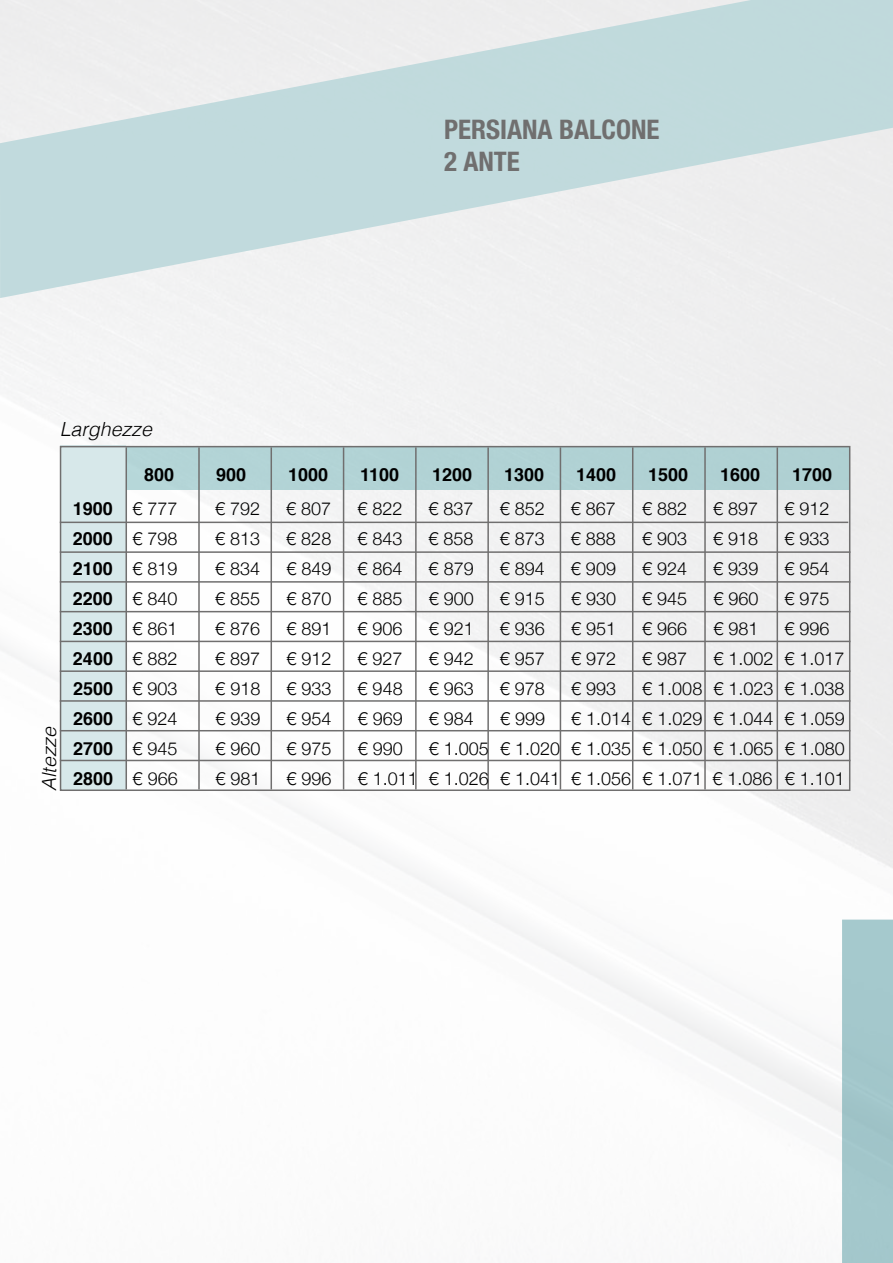
<style>
.page{position:relative;width:893px;height:1263px;background:#fff}
.page>*{position:absolute;margin:0;border:0;box-sizing:border-box;transform-origin:0 0}
.t1{font:700 condensed 27px/32.4px "Helvetica Neue";color:#706f6f}
.t2{font:italic 300 19.5px "Helvetica";color:#000}
.t3{font:300 18px "Helvetica Neue";color:#000}
.t4{font:700 18px "Helvetica";color:#000}
.s1{font-family:"Helvetica Neue";font-weight:300}
</style>
<div class="page">
<img style="left:0;top:298px;width:893px;height:838px">
<div style="left:126px;top:446px;width:724px;height:44px;background:#b1d2d4"></div>
<div style="left:60px;top:446px;width:66px;height:345px;background:#d7e8ea"></div>
<hr style="left:60px;top:522px;width:788px;height:1px;background:#706f6f">
<hr style="left:60px;top:551px;width:790px;height:2px;background:#706f6f">
<hr style="left:60px;top:581px;width:790px;height:2px;background:#706f6f">
<hr style="left:60px;top:611px;width:790px;height:1px;background:#706f6f">
<hr style="left:60px;top:641px;width:790px;height:1px;background:#706f6f">
<hr style="left:60px;top:670px;width:790px;height:2px;background:#706f6f">
<hr style="left:60px;top:700px;width:790px;height:2px;background:#706f6f">
<hr style="left:60px;top:730px;width:790px;height:1px;background:#706f6f">
<hr style="left:60px;top:760px;width:790px;height:1px;background:#706f6f">
<hr style="left:198px;top:447px;width:2px;height:342px;background:#706f6f">
<hr style="left:271px;top:447px;width:1px;height:342px;background:#706f6f">
<hr style="left:343px;top:447px;width:1px;height:342px;background:#706f6f">
<hr style="left:415px;top:447px;width:2px;height:342px;background:#706f6f">
<hr style="left:487px;top:447px;width:2px;height:342px;background:#706f6f">
<hr style="left:560px;top:447px;width:1px;height:342px;background:#706f6f">
<hr style="left:632px;top:447px;width:1px;height:342px;background:#706f6f">
<hr style="left:704px;top:447px;width:2px;height:342px;background:#706f6f">
<hr style="left:776px;top:447px;width:2px;height:342px;background:#706f6f">
<hr style="left:126px;top:447px;width:1px;height:342px;background:#706f6f">
<svg style="left:0;top:0;width:893px;height:298px;fill:#c1dadd"></svg>
<div style="left:60px;top:446px;width:790px;height:345px;border:2px solid #706f6f"></div>
<div style="left:842px;top:919px;width:51px;height:344px;background:#a4c8cc"></div>
<p class="t2" style="left:60px;top:417px;width:94px">Larghezze</p>
<h1 class="t1" style="left:444px;top:113px;width:217px">PERSIANA BALCONE<br>2 ANTE</h1>
<p class="t2" style="left:37px;top:791px;width:66px;rotate:-90deg">Altezze</p>
<p class="t4" style="left:144px;top:460px;width:32px">800</p>
<p class="t4" style="left:216px;top:460px;width:32px">900</p>
<p class="t4" style="left:288px;top:460px;width:42px">1000</p>
<p class="t4" style="left:360px;top:460px;width:41px">1100</p>
<p class="t4" style="left:432px;top:460px;width:42px">1200</p>
<p class="t4" style="left:504px;top:460px;width:42px">1300</p>
<p class="t4" style="left:576px;top:460px;width:42px">1400</p>
<p class="t4" style="left:648px;top:460px;width:42px">1500</p>
<p class="t4" style="left:720px;top:460px;width:42px">1600</p>
<p class="t4" style="left:792px;top:460px;width:42px">1700</p>
<p class="t4" style="left:73px;top:494px;width:106px">1900 <span class="s1">€ 777</span></p>
<p class="t3" style="left:215px;top:498px;width:47px">€ 792</p>
<p class="t3" style="left:286px;top:498px;width:47px">€ 807</p>
<p class="t3" style="left:357px;top:498px;width:47px">€ 822</p>
<p class="t3" style="left:429px;top:498px;width:47px">€ 837</p>
<p class="t3" style="left:500px;top:498px;width:47px">€ 852</p>
<p class="t3" style="left:571px;top:498px;width:47px">€ 867</p>
<p class="t3" style="left:642px;top:498px;width:47px">€ 882</p>
<p class="t3" style="left:713px;top:498px;width:47px">€ 897</p>
<p class="t3" style="left:784px;top:498px;width:47px">€ 912</p>
<p class="t4" style="left:73px;top:524px;width:106px">2000 <span class="s1">€ 798</span></p>
<p class="t3" style="left:215px;top:528px;width:47px">€ 813</p>
<p class="t3" style="left:286px;top:528px;width:47px">€ 828</p>
<p class="t3" style="left:357px;top:528px;width:47px">€ 843</p>
<p class="t3" style="left:429px;top:528px;width:47px">€ 858</p>
<p class="t3" style="left:500px;top:528px;width:47px">€ 873</p>
<p class="t3" style="left:571px;top:528px;width:47px">€ 888</p>
<p class="t3" style="left:642px;top:528px;width:47px">€ 903</p>
<p class="t3" style="left:713px;top:528px;width:47px">€ 918</p>
<p class="t3" style="left:784px;top:528px;width:47px">€ 933</p>
<p class="t4" style="left:73px;top:554px;width:106px">2100 <span class="s1">€ 819</span></p>
<p class="t3" style="left:215px;top:558px;width:47px">€ 834</p>
<p class="t3" style="left:286px;top:558px;width:47px">€ 849</p>
<p class="t3" style="left:357px;top:558px;width:47px">€ 864</p>
<p class="t3" style="left:429px;top:558px;width:47px">€ 879</p>
<p class="t3" style="left:500px;top:558px;width:47px">€ 894</p>
<p class="t3" style="left:571px;top:558px;width:47px">€ 909</p>
<p class="t3" style="left:642px;top:558px;width:47px">€ 924</p>
<p class="t3" style="left:713px;top:558px;width:47px">€ 939</p>
<p class="t3" style="left:784px;top:558px;width:47px">€ 954</p>
<p class="t4" style="left:73px;top:584px;width:106px">2200 <span class="s1">€ 840</span></p>
<p class="t3" style="left:215px;top:588px;width:47px">€ 855</p>
<p class="t3" style="left:286px;top:588px;width:47px">€ 870</p>
<p class="t3" style="left:358px;top:588px;width:47px">€ 885</p>
<p class="t3" style="left:429px;top:588px;width:47px">€ 900</p>
<p class="t3" style="left:500px;top:588px;width:47px">€ 915</p>
<p class="t3" style="left:571px;top:588px;width:47px">€ 930</p>
<p class="t3" style="left:642px;top:588px;width:47px">€ 945</p>
<p class="t3" style="left:713px;top:588px;width:47px">€ 960</p>
<p class="t3" style="left:784px;top:588px;width:47px">€ 975</p>
<p class="t4" style="left:73px;top:614px;width:106px">2300 <span class="s1">€ 861</span></p>
<p class="t3" style="left:215px;top:618px;width:47px">€ 876</p>
<p class="t3" style="left:286px;top:618px;width:47px">€ 891</p>
<p class="t3" style="left:358px;top:618px;width:47px">€ 906</p>
<p class="t3" style="left:429px;top:618px;width:47px">€ 921</p>
<p class="t3" style="left:500px;top:618px;width:47px">€ 936</p>
<p class="t3" style="left:571px;top:618px;width:47px">€ 951</p>
<p class="t3" style="left:642px;top:618px;width:47px">€ 966</p>
<p class="t3" style="left:713px;top:618px;width:47px">€ 981</p>
<p class="t3" style="left:784px;top:618px;width:47px">€ 996</p>
<p class="t4" style="left:73px;top:644px;width:106px">2400 <span class="s1">€ 882</span></p>
<p class="t3" style="left:215px;top:648px;width:47px">€ 897</p>
<p class="t3" style="left:286px;top:648px;width:47px">€ 912</p>
<p class="t3" style="left:358px;top:648px;width:47px">€ 927</p>
<p class="t3" style="left:429px;top:648px;width:47px">€ 942</p>
<p class="t3" style="left:500px;top:648px;width:47px">€ 957</p>
<p class="t3" style="left:571px;top:648px;width:47px">€ 972</p>
<p class="t3" style="left:642px;top:648px;width:47px">€ 987</p>
<p class="t3" style="left:713px;top:648px;width:133px">€ 1.002 € 1.017</p>
<p class="t4" style="left:73px;top:674px;width:106px">2500 <span class="s1">€ 903</span></p>
<p class="t3" style="left:215px;top:678px;width:47px">€ 918</p>
<p class="t3" style="left:286px;top:678px;width:47px">€ 933</p>
<p class="t3" style="left:358px;top:678px;width:47px">€ 948</p>
<p class="t3" style="left:429px;top:678px;width:47px">€ 963</p>
<p class="t3" style="left:500px;top:678px;width:47px">€ 978</p>
<p class="t3" style="left:571px;top:678px;width:47px">€ 993</p>
<p class="t3" style="left:642px;top:678px;width:204px">€ 1.008 € 1.023 € 1.038</p>
<p class="t4" style="left:73px;top:704px;width:106px">2600 <span class="s1">€ 924</span></p>
<p class="t3" style="left:215px;top:708px;width:47px">€ 939</p>
<p class="t3" style="left:286px;top:708px;width:47px">€ 954</p>
<p class="t3" style="left:358px;top:708px;width:47px">€ 969</p>
<p class="t3" style="left:429px;top:708px;width:47px">€ 984</p>
<p class="t3" style="left:500px;top:708px;width:47px">€ 999</p>
<p class="t3" style="left:571px;top:708px;width:275px">€ 1.014 € 1.029 € 1.044 € 1.059</p>
<p class="t4" style="left:73px;top:734px;width:106px">2700 <span class="s1">€ 945</span></p>
<p class="t3" style="left:215px;top:738px;width:47px">€ 960</p>
<p class="t3" style="left:287px;top:738px;width:47px">€ 975</p>
<p class="t3" style="left:358px;top:738px;width:47px">€ 990</p>
<p class="t3" style="left:429px;top:738px;width:417px">€ 1.005 € 1.020 € 1.035 € 1.050 € 1.065 € 1.080</p>
<p class="t4" style="left:73px;top:764px;width:106px">2800 <span class="s1">€ 966</span></p>
<p class="t3" style="left:215px;top:768px;width:47px">€ 981</p>
<p class="t3" style="left:287px;top:768px;width:47px">€ 996</p>
<p class="t3" style="left:358px;top:768px;width:488px">€ 1.011 € 1.026 € 1.041 € 1.056 € 1.071 € 1.086 € 1.101</p>
</div>
